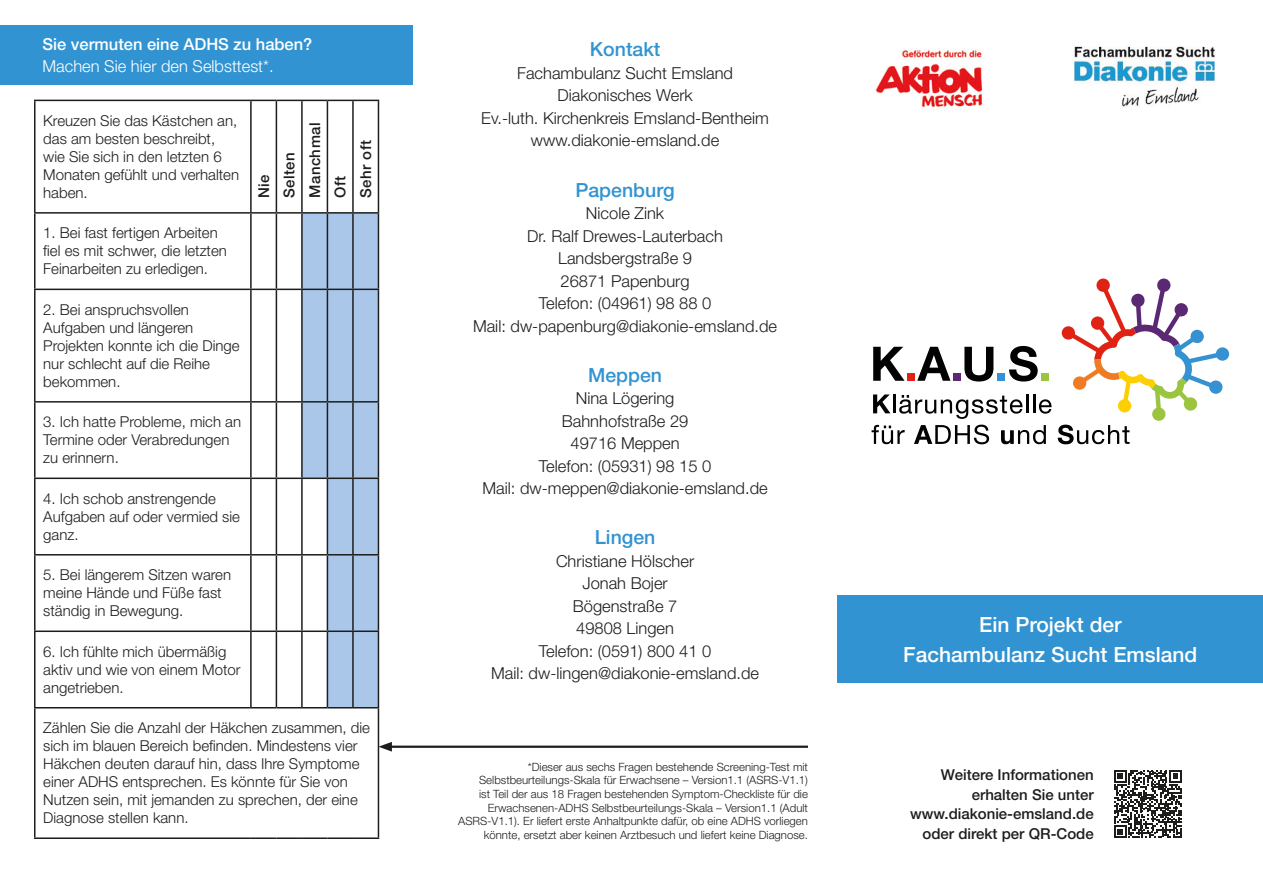
<style>
.page{position:relative;width:1263px;height:893px;background:#fff}
.page>*{position:absolute;margin:0;border:0;box-sizing:border-box;transform-origin:0 0}
.t1{font:500 21px/30px "Helvetica Neue LT Std";color:#fff;text-align:center}
.t2{font:500 19.5px "Helvetica Neue LT Std";color:#3193d1}
.t3{font:300 16.5px/22.5px "Helvetica Neue LT Std";color:#1d1d1b;text-align:center}
.t4{font:300 16.5px "Helvetica Neue LT Std";color:#fff}
.t5{font:500 16.5px "Helvetica Neue LT Std";color:#fff}
.t6{font:300 15px/18px "Helvetica Neue LT Std";color:#1d1d1b}
.t7{font:500 15px/19.5px "Helvetica Neue LT Std";color:#1d1d1b;text-align:right}
.t8{font:500 15px/25.5px "Helvetica Neue LT Std";letter-spacing:.03em;color:#1d1d1b}
.t9{font:300 11.4px/13.6px "Helvetica Neue LT Std";color:#1d1d1b;text-align:right}
</style>
<div class="page">
<div style="left:0;top:26px;width:412px;height:59px;background:#3193d1"></div>
<hr style="left:34px;top:100px;width:217px;height:1px;background:#1d1d1b">
<hr style="left:34px;top:101px;width:2px;height:111px;background:#1d1d1b">
<hr style="left:250px;top:101px;width:2px;height:111px;background:#1d1d1b">
<hr style="left:276px;top:101px;width:1px;height:111px;background:#1d1d1b">
<hr style="left:301px;top:101px;width:2px;height:111px;background:#1d1d1b">
<hr style="left:327px;top:101px;width:1px;height:111px;background:#1d1d1b">
<svg style="left:251px;top:100px;width:128px;height:1px"></svg>
<hr style="left:352px;top:101px;width:2px;height:111px;background:#1d1d1b">
<hr style="left:378px;top:101px;width:1px;height:111px;background:#1d1d1b">
<hr style="left:34px;top:212px;width:217px;height:2px;background:#1d1d1b">
<hr style="left:34px;top:214px;width:2px;height:75px;background:#1d1d1b">
<hr style="left:251px;top:212px;width:25px;height:2px;background:#1d1d1b">
<hr style="left:250px;top:214px;width:2px;height:75px;background:#1d1d1b">
<hr style="left:276px;top:212px;width:26px;height:2px;background:#1d1d1b">
<hr style="left:302px;top:212px;width:25px;height:2px;background:#1d1d1b">
<hr style="left:327px;top:212px;width:26px;height:2px;background:#1d1d1b">
<hr style="left:353px;top:212px;width:26px;height:2px;background:#1d1d1b">
<hr style="left:34px;top:289px;width:217px;height:1px;background:#1d1d1b">
<hr style="left:34px;top:290px;width:2px;height:111px;background:#1d1d1b">
<hr style="left:250px;top:290px;width:2px;height:111px;background:#1d1d1b">
<hr style="left:34px;top:401px;width:217px;height:2px;background:#1d1d1b">
<hr style="left:34px;top:403px;width:2px;height:75px;background:#1d1d1b">
<hr style="left:250px;top:403px;width:2px;height:75px;background:#1d1d1b">
<hr style="left:34px;top:478px;width:217px;height:1px;background:#1d1d1b">
<hr style="left:34px;top:479px;width:2px;height:75px;background:#1d1d1b">
<hr style="left:250px;top:479px;width:2px;height:75px;background:#1d1d1b">
<hr style="left:34px;top:554px;width:217px;height:1px;background:#1d1d1b">
<hr style="left:34px;top:555px;width:2px;height:75px;background:#1d1d1b">
<hr style="left:250px;top:555px;width:2px;height:75px;background:#1d1d1b">
<hr style="left:34px;top:630px;width:217px;height:2px;background:#1d1d1b">
<hr style="left:34px;top:632px;width:2px;height:75px;background:#1d1d1b">
<hr style="left:250px;top:632px;width:2px;height:75px;background:#1d1d1b">
<hr style="left:34px;top:707px;width:217px;height:1px;background:#1d1d1b">
<hr style="left:34px;top:708px;width:2px;height:129px;background:#1d1d1b">
<svg style="left:251px;top:213px;width:128px;height:495px"></svg>
<hr style="left:378px;top:708px;width:1px;height:129px;background:#1d1d1b">
<hr style="left:34px;top:837px;width:217px;height:2px;background:#1d1d1b">
<hr style="left:251px;top:837px;width:25px;height:2px;background:#1d1d1b">
<hr style="left:276px;top:837px;width:26px;height:2px;background:#1d1d1b">
<hr style="left:302px;top:837px;width:25px;height:2px;background:#1d1d1b">
<hr style="left:327px;top:837px;width:26px;height:2px;background:#1d1d1b">
<hr style="left:353px;top:837px;width:26px;height:2px;background:#1d1d1b">
<svg style="left:873px;top:347px;width:31px;height:34px"></svg>
<div style="left:907px;top:373px;width:8px;height:8px;background:#df2214"></div>
<svg style="left:917px;top:347px;width:33px;height:34px"></svg>
<div style="left:953px;top:373px;width:7px;height:8px;background:#5b2874"></div>
<svg style="left:964px;top:347px;width:29px;height:35px"></svg>
<div style="left:997px;top:373px;width:8px;height:8px;background:#3591d0"></div>
<svg style="left:1009px;top:346px;width:29px;height:36px"></svg>
<div style="left:1041px;top:373px;width:8px;height:8px;background:#9bc441"></div>
<svg style="left:873px;top:394px;width:178px;height:25px"></svg>
<svg style="left:871px;top:425px;width:34px;height:19px"></svg>
<svg style="left:914px;top:425px;width:75px;height:19px"></svg>
<svg style="left:1001px;top:425px;width:45px;height:19px"></svg>
<svg style="left:1058px;top:279px;width:171px;height:165px"></svg>
<div style="left:838px;top:595px;width:425px;height:88px;background:#3193d1"></div>
<svg style="left:1114px;top:770px;width:68px;height:68px"></svg>
<img style="left:876px;top:50px;width:107px;height:58px">
<img style="left:1075px;top:46px;width:139px;height:61px">
<hr style="left:388px;top:746px;width:420px;height:2px;background:#1d1d1b">
<svg style="left:379px;top:742px;width:13px;height:10px"></svg>
<p class="t5" style="left:43px;top:34px;width:271px">Sie vermuten eine ADHS zu haben?</p>
<p class="t4" style="left:43px;top:56px;width:233px">Machen Sie hier den Selbsttest*.</p>
<p class="t6" style="left:43px;top:111px;width:197px">Kreuzen Sie das Kästchen an, das am besten beschreibt, wie Sie sich in den letzten 6<br>Monaten gefühlt und verhalten haben.</p>
<p class="t8" style="left:251px;top:198px;width:77px;rotate:-90deg">Nie<br>Selten<br>Manchmal<br>Oft<br>Sehr oft</p>
<p class="t6" style="left:43px;top:224px;width:185px">1. Bei fast fertigen Arbeiten fiel es mit schwer, die letzten<br>Feinarbeiten zu erledigen.</p>
<p class="t6" style="left:43px;top:300px;width:198px">2. Bei anspruchsvollen<br>Aufgaben und längeren<br>Projekten konnte ich die Dinge nur schlecht auf die Reihe bekommen.</p>
<p class="t6" style="left:43px;top:413px;width:199px">3. Ich hatte Probleme, mich an<br>Termine oder Verabredungen zu erinnern.</p>
<p class="t6" style="left:43px;top:489px;width:198px">4. Ich schob anstrengende<br>Aufgaben auf oder vermied sie ganz.</p>
<p class="t6" style="left:43px;top:566px;width:189px">5. Bei längerem Sitzen waren meine Hände und Füße fast ständig in Bewegung.</p>
<p class="t6" style="left:43px;top:642px;width:199px">6. Ich fühlte mich übermäßig aktiv und wie von einem Motor angetrieben.</p>
<p class="t6" style="left:43px;top:719px;width:328px">Zählen Sie die Anzahl der Häkchen zusammen, die sich im blauen Bereich befinden. Mindestens vier Häkchen deuten darauf hin, dass Ihre Symptome einer ADHS entsprechen. Es könnte für Sie von Nutzen sein, mit jemanden zu sprechen, der eine Diagnose stellen kann.</p>
<h2 class="t2" style="left:590px;top:38px;width:72px">Kontakt</h2>
<p class="t3" style="left:481px;top:61px;width:289px">Fachambulanz Sucht Emsland<br>Diakonisches Werk<br>Ev.-luth. Kirchenkreis Emsland-Bentheim www.diakonie-emsland.de</p>
<h2 class="t2" style="left:575px;top:178px;width:101px">Papenburg</h2>
<p class="t3" style="left:473px;top:202px;width:306px">Nicole Zink<br>Dr. Ralf Drewes-Lauterbach<br>Landsbergstraße 9<br>26871 Papenburg<br>Telefon: (04961) 98 88 0<br>Mail: dw-papenburg@diakonie-emsland.de</p>
<h2 class="t2" style="left:588px;top:363px;width:76px">Meppen</h2>
<p class="t3" style="left:482px;top:387px;width:287px">Nina Lögering<br>Bahnhofstraße 29<br>49716 Meppen<br>Telefon: (05931) 98 15 0<br>Mail: dw-meppen@diakonie-emsland.de</p>
<h2 class="t2" style="left:595px;top:526px;width:62px">Lingen</h2>
<p class="t3" style="left:491px;top:549px;width:270px">Christiane Hölscher<br>Jonah Bojer<br>Bögenstraße 7<br>49808 Lingen<br>Telefon: (0591) 800 41 0<br>Mail: dw-lingen@diakonie-emsland.de</p>
<p class="t9" style="left:458px;top:759px;width:351px">*Dieser aus sechs Fragen bestehende Screening-Test mit Selbstbeurteilungs-Skala für Erwachsene – Version1.1 (ASRS-V1.1)<br>ist Teil der aus 18 Fragen bestehenden Symptom-Checkliste für die Erwachsenen-ADHS Selbstbeurteilungs-Skala – Version1.1 (Adult ASRS-V1.1). Er liefert erste Anhaltpunkte dafür, ob eine ADHS vorliegen könnte, ersetzt aber keinen Arztbesuch und liefert keine Diagnose.</p>
<h1 class="t1" style="left:903px;top:609px;width:296px">Ein Projekt der<br>Fachambulanz Sucht Emsland</h1>
<p class="t7" style="left:910px;top:765px;width:185px">Weitere Informationen erhalten Sie unter www.diakonie-emsland.de oder direkt per QR-Code</p>
</div>
